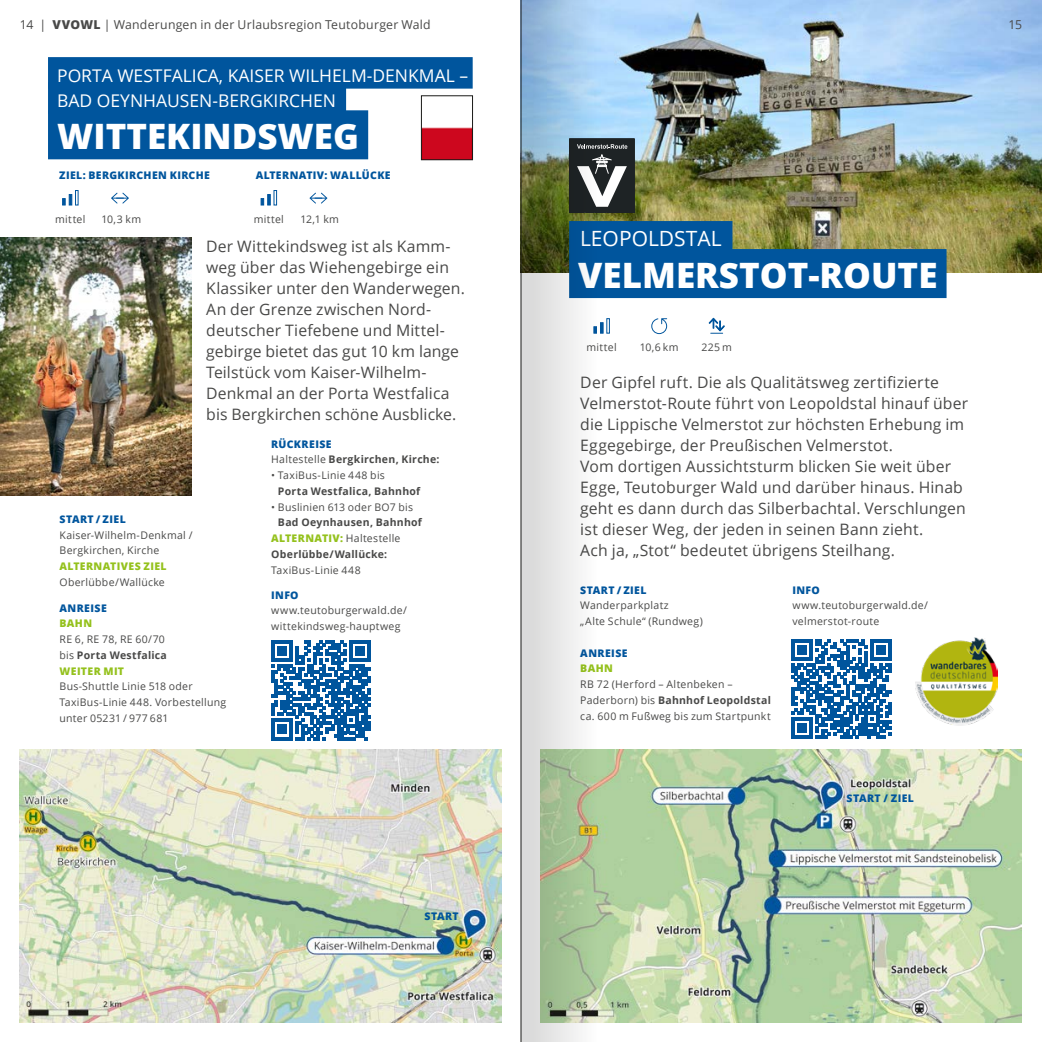
<style>
.page{position:relative;width:1042px;height:1042px;background:#fff}
.page>*{position:absolute;margin:0;border:0;box-sizing:border-box;transform-origin:0 0}
.t1{font:800 35px "Open Sans";color:#fff}
.t2{font:21px "Open Sans";color:#fff}
.t3{font:17.5px/25.2px "Open Sans";color:#fff}
.t4{font:15.75px/21px "Open Sans";letter-spacing:.01em;color:#494948}
.t5{font:12.25px "Open Sans";letter-spacing:.02em;color:#494948}
.t6{font:10.5px/15.8px "Open Sans";letter-spacing:.025em;color:#494948}
.t7{font:700 10.5px/15.8px "Open Sans";letter-spacing:.025em;color:#494948}
.t8{font:800 10.5px "Open Sans";letter-spacing:.035em;color:#00559d}
.t9{font:800 10.5px "Open Sans";letter-spacing:.04em;color:#94c11c}
.s1{font-weight:800}
.s2{font-weight:700}
.s3{font-weight:800;color:#94c11c}
.s4{font-weight:800;color:#00559d}
.s5{font-weight:400}
</style>
<div class="page">
<img style="left:605px;top:0;width:437px;height:273px">
<img style="left:0;top:237px;width:191px;height:258px">
<img style="left:20px;top:749px;width:481px;height:273px">
<img style="left:605px;top:749px;width:417px;height:273px">
<div style="left:606px;top:318px;width:4px;height:16px;border:1px solid #00559d"></div>
<svg style="left:651px;top:318px;width:16px;height:16px"></svg>
<svg style="left:709px;top:318px;width:15px;height:16px"></svg>
<div style="left:569px;top:221px;width:163px;height:31px;background:#00559d"></div>
<div style="left:569px;top:249px;width:377px;height:49px;background:#00559d"></div>
<svg style="left:792px;top:639px;width:99px;height:99px"></svg>
<svg style="left:605px;top:139px;width:29px;height:73px"></svg>
<div style="left:48px;top:57px;width:425px;height:32px;background:#00559d"></div>
<div style="left:48px;top:82px;width:298px;height:32px;background:#00559d"></div>
<div style="left:48px;top:110px;width:320px;height:49px;background:#00559d"></div>
<svg style="left:271px;top:640px;width:100px;height:100px"></svg>
<img style="left:423px;top:127px;width:48px;height:31px">
<div style="left:421px;top:95px;width:52px;height:65px;border:1px solid #1a1a18"></div>
<div style="left:273px;top:190px;width:4px;height:15px;border:1px solid #00559d"></div>
<svg style="left:267px;top:194px;width:4px;height:11px"></svg>
<svg style="left:261px;top:198px;width:3px;height:7px"></svg>
<svg style="left:309px;top:193px;width:18px;height:11px"></svg>
<div style="left:75px;top:190px;width:4px;height:15px;border:1px solid #00559d"></div>
<svg style="left:62px;top:194px;width:10px;height:11px"></svg>
<svg style="left:111px;top:193px;width:18px;height:11px"></svg>
<img style="left:915px;top:638px;width:82px;height:88px">
<svg style="left:522px;top:0;width:83px;height:1042px"></svg>
<hr style="left:521px;top:0;width:1px;height:1042px;background:#1a1a18">
<p class="t5" style="left:20px;top:16px;width:412px">14 | <span class="s1">VVOWL</span> | Wanderungen in der Urlaubsregion Teutoburger Wald</p>
<p class="t5" style="left:1008px;top:16px;width:15px">15</p>
<p class="t3" style="left:57px;top:62px;width:412px">PORTA WESTFALICA, KAISER WILHELM-DENKMAL –<br>BAD OEYNHAUSEN-BERGKIRCHEN</p>
<h1 class="t1" style="left:57px;top:109px;width:303px">WITTEKINDSWEG</h1>
<p class="t8" style="left:59px;top:167px;width:152px">ZIEL: BERGKIRCHEN KIRCHE</p>
<p class="t6" style="left:55px;top:211px;width:32px">mittel</p>
<p class="t6" style="left:101px;top:211px;width:41px">10,3 km</p>
<p class="t8" style="left:256px;top:167px;width:137px">ALTERNATIV: WALLÜCKE</p>
<p class="t6" style="left:254px;top:211px;width:32px">mittel</p>
<p class="t6" style="left:300px;top:211px;width:40px">12,1 km</p>
<p class="t4" style="left:206px;top:236px;width:260px">Der Wittekindsweg ist als Kamm&shy;weg über das Wiehengebirge ein<br>Klassiker unter den Wanderwegen.<br>An der Grenze zwischen Nord&shy;deutscher Tiefebene und Mittel&shy;gebirge bietet das gut 10 km lange<br>Teilstück vom Kaiser-Wilhelm-<br>Denkmal an der Porta Westfalica bis Bergkirchen schöne Ausblicke.</p>
<p class="t8" style="left:60px;top:511px;width:68px">START / ZIEL</p>
<p class="t6" style="left:60px;top:526px;width:134px">Kaiser-Wilhelm-Denkmal /<br>Bergkirchen, Kirche</p>
<p class="t9" style="left:60px;top:558px;width:109px">ALTERNATIVES ZIEL</p>
<p class="t6" style="left:60px;top:574px;width:107px">Oberlübbe/Wallücke</p>
<p class="t8" style="left:60px;top:600px;width:49px">ANREISE</p>
<p class="t9" style="left:60px;top:615px;width:34px">BAHN</p>
<p class="t6" style="left:60px;top:631px;width:109px">RE 6, RE 78, RE 60/70 bis <span class="s2">Porta Westfalica<br></span><span class="s3">WEITER MIT</span></p>
<p class="t6" style="left:60px;top:678px;width:168px">Bus-Shuttle Linie 518 oder<br>TaxiBus-Linie 448. Vorbestellung unter 05231 / 977 681</p>
<p class="t7" style="left:271px;top:435px;width:170px"><span class="s4">RÜCKREISE<br></span><span class="s5">Haltestelle</span> Bergkirchen, Kirche:</p>
<p class="t6" style="left:271px;top:467px;width:115px">• TaxiBus-Linie 448 bis</p>
<p class="t7" style="left:278px;top:483px;width:144px">Porta Westfalica, Bahnhof</p>
<p class="t6" style="left:271px;top:498px;width:143px">• Buslinien 613 oder BO7 bis</p>
<p class="t7" style="left:271px;top:514px;width:152px;text-indent:7px">Bad Oeynhausen, Bahnhof<br><span class="s3">ALTERNATIV:</span> <span class="s5">Haltestelle<br></span>Oberlübbe/Wallücke:</p>
<p class="t6" style="left:271px;top:561px;width:91px">TaxiBus-Linie 448</p>
<p class="t8" style="left:271px;top:587px;width:29px">INFO</p>
<p class="t6" style="left:271px;top:602px;width:137px">www.teutoburgerwald.de/ wittekindsweg-hauptweg</p>
<p class="t8" style="left:424px;top:908px;width:36px">START</p>
<h2 class="t2" style="left:580px;top:223px;width:143px">LEOPOLDSTAL</h2>
<h1 class="t1" style="left:578px;top:248px;width:361px">VELMERSTOT-ROUTE</h1>
<p class="t6" style="left:586px;top:339px;width:32px">mittel</p>
<p class="t6" style="left:640px;top:339px;width:40px">10,6 km</p>
<p class="t6" style="left:701px;top:339px;width:32px">225 m</p>
<p class="t4" style="left:580px;top:371px;width:389px">Der Gipfel ruft. Die als Qualitätsweg zertifizierte Velmerstot-Route führt von Leopoldstal hinauf über die Lippische Velmerstot zur höchsten Erhebung im Eggegebirge, der Preußischen Velmerstot.<br>Vom dortigen Aussichtsturm blicken Sie weit über Egge, Teutoburger Wald und darüber hinaus. Hinab geht es dann durch das Silberbachtal. Verschlungen ist dieser Weg, der jeden in seinen Bann zieht.<br>Ach ja, „Stot“ bedeutet übrigens Steilhang.</p>
<p class="t8" style="left:580px;top:582px;width:68px">START / ZIEL</p>
<p class="t6" style="left:580px;top:597px;width:124px">Wanderparkplatz<br>„Alte Schule“ (Rundweg)</p>
<p class="t8" style="left:580px;top:645px;width:49px">ANREISE</p>
<p class="t9" style="left:580px;top:660px;width:34px">BAHN</p>
<p class="t6" style="left:580px;top:676px;width:192px">RB 72 (Herford – Altenbeken –<br>Paderborn) bis <span class="s2">Bahnhof Leopoldstal </span>ca. 600 m Fußweg bis zum Startpunkt</p>
<p class="t8" style="left:792px;top:582px;width:29px">INFO</p>
<p class="t6" style="left:792px;top:597px;width:137px">www.teutoburgerwald.de/ velmerstot-route</p>
<p class="t8" style="left:846px;top:790px;width:69px">START / ZIEL</p>
</div>
